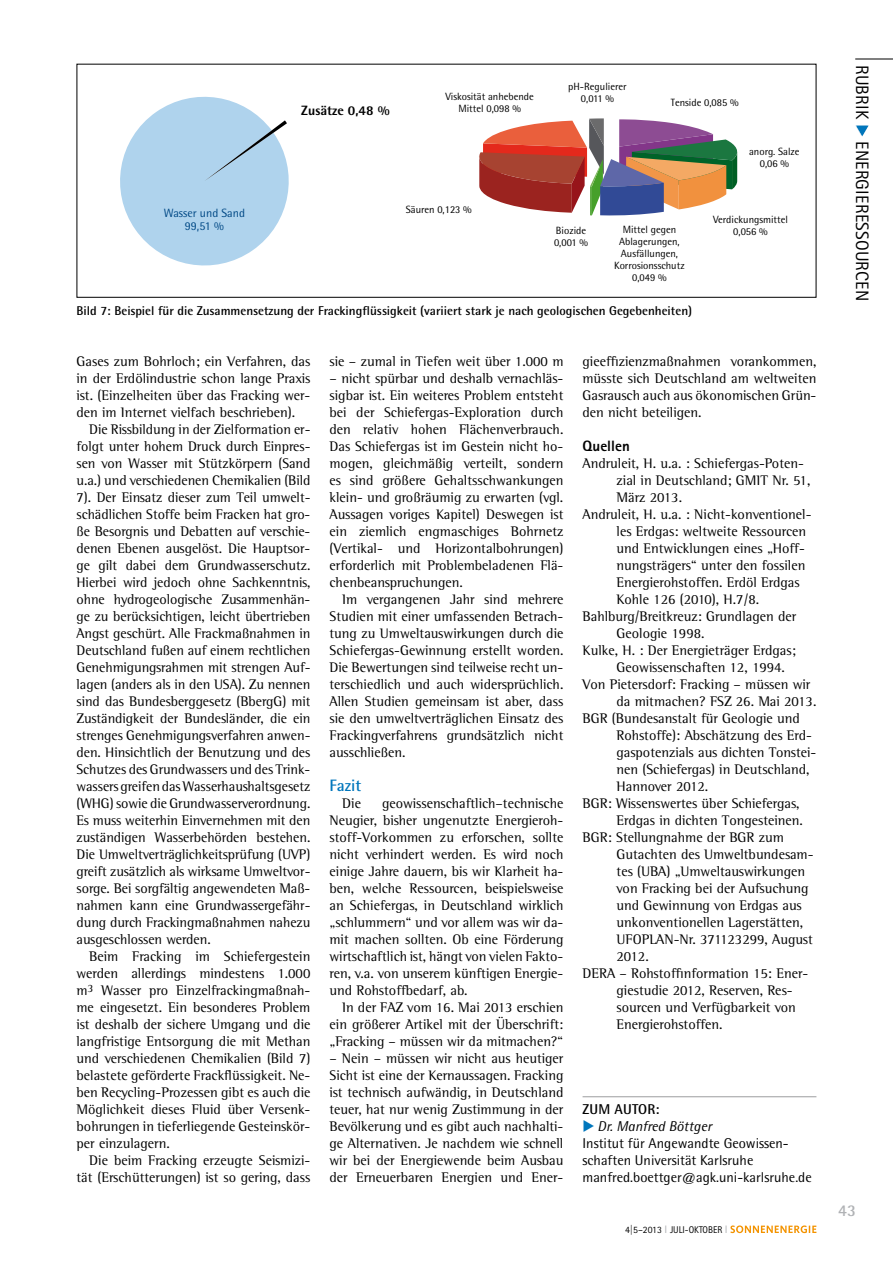
<style>
.page{position:relative;width:893px;height:1263px;background:#fff}
.page>*{position:absolute;margin:0;border:0;box-sizing:border-box;transform-origin:0 0}
.t1{font:18px "Rotis Sans Serif Std";letter-spacing:.01em;color:#000}
.t2{font:700 16.5px "Rotis Semi Sans Std";color:#0076bc}
.t3{font:700 16.5px "Rotis Semi Sans Std";color:#b0b2b5}
.t4{font:800 15px "Rotis Sans Serif Std";color:#000}
.t5{font:14.25px/17px "Rotis Semi Serif Std";color:#000;text-align:justify}
.t6{font:14.25px/17px "Rotis Semi Sans Std";color:#000}
.t7{font:700 14.25px "Rotis Semi Sans Std";letter-spacing:.01em;color:#000}
.t8{font:800 13.5px "Rotis Semi Sans Std";color:#000}
.t9{font:700 12.75px "Rotis Semi Sans Std";color:#000}
.t10{font:12px/13.5px "Rotis Semi Sans Std";color:#004885;text-align:center}
.t11{font:10.5px/12px "Rotis Semi Sans Std";color:#000;text-align:center}
.t12{font:9.75px "Rotis Sans Serif Std";color:#000}
.s1{color:#0076bc}
.s2{font-style:italic}
.s3{font-size:10.8px;color:#b0b2b5}
</style>
<div class="page">
<svg style="left:730px;top:1225px;width:86px;height:8px"></svg>
<hr style="left:855px;top:59px;width:38px;height:1px;background:#000">
<svg style="left:856px;top:125px;width:13px;height:12px"></svg>
<hr style="left:583px;top:1096px;width:233px;height:1px;background:#9c9d9f">
<div style="left:77px;top:64px;width:739px;height:234px;border:1px solid #000"></div>
<svg style="left:120px;top:96px;width:169px;height:170px"></svg>
<svg style="left:479px;top:118px;width:259px;height:98px"></svg>
<p class="t10" style="left:164px;top:206px;width:83px">Wasser und Sand<br>99,51 %</p>
<p class="t8" style="left:301px;top:102px;width:90px">Zusätze 0,48 %</p>
<p class="t11" style="left:445px;top:91px;width:90px">Viskosität anhebende<br>Mittel 0,098 %</p>
<p class="t11" style="left:406px;top:204px;width:68px">Säuren 0,123 %</p>
<p class="t11" style="left:568px;top:81px;width:60px">pH-Regulierer<br>0,011 %</p>
<p class="t11" style="left:671px;top:97px;width:69px">Tenside 0,085 %</p>
<p class="t11" style="left:749px;top:145px;width:52px">anorg. Salze<br>0,06 %</p>
<p class="t11" style="left:554px;top:224px;width:36px;text-align:left">Biozide<br>0,001 %</p>
<p class="t11" style="left:614px;top:223px;width:72px">Mittel gegen<br>Ablagerungen,<br>Ausfällungen,<br>Korrosionsschutz<br>0,049 %</p>
<p class="t11" style="left:713px;top:214px;width:77px">Verdickungsmittel<br>0,056 %</p>
<p class="t9" style="left:77px;top:302px;width:617px">Bild 7: Beispiel für die Zusammensetzung der Frackingflüssigkeit (variiert stark je nach geologischen Gegebenheiten)</p>
<p class="t5" style="left:77px;top:352px;width:235px">Gases zum Bohrloch; ein Verfahren, das in der Erdölindustrie schon lange Praxis ist. (Einzelheiten über das Fracking wer&shy;den im Internet vielfach beschrieben).</p>
<p class="t5" style="left:77px;top:420px;width:235px;text-indent:13px">Die Rissbildung in der Zielformation er&shy;folgt unter hohem Druck durch Einpres&shy;sen von Wasser mit Stützkörpern (Sand u.a.) und verschiedenen Chemikalien (Bild 7). Der Einsatz dieser zum Teil umwelt&shy;schädlichen Stoffe beim Fracken hat gro&shy;ße Besorgnis und Debatten auf verschie&shy;denen Ebenen ausgelöst. Die Hauptsor&shy;ge gilt dabei dem Grundwasserschutz.<br>Hierbei wird jedoch ohne Sachkenntnis, ohne hydrogeologische Zusammenhän&shy;ge zu berücksichtigen, leicht übertrieben Angst geschürt. Alle Frackmaßnahmen in Deutschland fußen auf einem rechtlichen Genehmigungsrahmen mit strengen Auf&shy;lagen (anders als in den USA). Zu nennen sind das Bundesberggesetz (BbergG) mit Zuständigkeit der Bundesländer, die ein strenges Genehmigungsverfahren anwen&shy;den. Hinsichtlich der Benutzung und des Schutzes des Grundwassers und des Trink&shy;wassers greifen das Wasserhaushaltsgesetz (WHG) sowie die Grundwasserverordnung.<br>Es muss weiterhin Einvernehmen mit den zuständigen Wasserbehörden bestehen.<br>Die Umweltverträglichkeitsprüfung (UVP) greift zusätzlich als wirksame Umweltvor&shy;sorge. Bei sorgfältig angewendeten Maß&shy;nahmen kann eine Grundwassergefähr&shy;dung durch Frackingmaßnahmen nahezu ausgeschlossen werden.</p>
<p class="t5" style="left:77px;top:948px;width:235px;text-indent:13px">Beim Fracking im Schiefergestein werden allerdings mindestens 1.000 m<sup>3</sup> Wasser pro Einzelfrackingmaßnah&shy;me eingesetzt. Ein besonderes Problem ist deshalb der sichere Umgang und die langfristige Entsorgung die mit Methan und verschiedenen Chemikalien (Bild 7) belastete geförderte Frackflüssigkeit. Ne&shy;ben Recycling-Prozessen gibt es auch die Möglichkeit dieses Fluid über Versenk&shy;bohrungen in tieferliegende Gesteinskör&shy;per einzulagern.</p>
<p class="t5" style="left:77px;top:1152px;width:235px;text-align:right">Die beim Fracking erzeugte Seismizi&shy;tät (Erschütterungen) ist so gering, dass</p>
<p class="t5" style="left:330px;top:352px;width:235px">sie – zumal in Tiefen weit über 1.000 m</p>
<p class="t5" style="left:330px;top:369px;width:235px">– nicht spürbar und deshalb vernachläs&shy;sigbar ist. Ein weiteres Problem entsteht bei der Schiefergas-Exploration durch den relativ hohen Flächenverbrauch.<br>Das Schiefergas ist im Gestein nicht ho&shy;mogen, gleichmäßig verteilt, sondern es sind größere Gehaltsschwankungen klein- und großräumig zu erwarten (vgl.<br>Aussagen voriges Kapitel) Deswegen ist ein ziemlich engmaschiges Bohrnetz (Vertikal- und Horizontalbohrungen) erforderlich mit Problembeladenen Flä&shy;chenbeanspruchungen.</p>
<p class="t5" style="left:330px;top:591px;width:235px;text-indent:13px">Im vergangenen Jahr sind mehrere Studien mit einer umfassenden Betrach&shy;tung zu Umweltauswirkungen durch die Schiefergas-Gewinnung erstellt worden.<br>Die Bewertungen sind teilweise recht un&shy;terschiedlich und auch widersprüchlich.<br>Allen Studien gemeinsam ist aber, dass sie den umweltverträglichen Einsatz des Frackingverfahrens grundsätzlich nicht ausschließen.</p>
<p class="t2" style="left:330px;top:775px;width:33px">Fazit</p>
<p class="t5" style="left:342px;top:795px;width:20px">Die</p>
<p class="t5" style="left:330px;top:795px;width:235px;text-indent:53px">geowissenschaftlich–technische Neugier, bisher ungenutzte Energieroh&shy;stoff-Vorkommen zu erforschen, sollte nicht verhindert werden. Es wird noch einige Jahre dauern, bis wir Klarheit ha&shy;ben, welche Ressourcen, beispielsweise an Schiefergas, in Deutschland wirklich „schlummern“ und vor allem was wir da&shy;mit machen sollten. Ob eine Förderung wirtschaftlich ist, hängt von vielen Fakto&shy;ren, v.a. von unserem künftigen Energie&shy;und Rohstoffbedarf, ab.</p>
<p class="t5" style="left:330px;top:999px;width:235px;text-indent:13px">In der FAZ vom 16. Mai 2013 erschien ein größerer Artikel mit der Überschrift: „Fracking – müssen wir da mitmachen?“</p>
<p class="t5" style="left:330px;top:1050px;width:235px">– Nein – müssen wir nicht aus heutiger Sicht ist eine der Kernaussagen. Fracking ist technisch aufwändig, in Deutschland teuer, hat nur wenig Zustimmung in der Bevölkerung und es gibt auch nachhalti&shy;ge Alternativen. Je nachdem wie schnell wir bei der Energiewende beim Ausbau der Erneuerbaren Energien und Ener-</p>
<p class="t5" style="left:583px;top:352px;width:235px">gieeffizienzmaßnahmen vorankommen, müsste sich Deutschland am weltweiten Gasrausch auch aus ökonomischen Grün&shy;den nicht beteiligen.</p>
<p class="t4" style="left:583px;top:436px;width:49px">Quellen</p>
<p class="t5" style="left:583px;top:454px;width:223px">Andruleit, H. u.a. : Schiefergas-Poten-</p>
<p class="t5" style="left:617px;top:471px;width:195px">zial in Deutschland; GMIT Nr. 51,</p>
<p class="t5" style="left:617px;top:488px;width:67px">März 2013.</p>
<p class="t5" style="left:583px;top:505px;width:230px">Andruleit, H. u.a. : Nicht-konventionel-</p>
<p class="t5" style="left:617px;top:522px;width:191px">les Erdgas: weltweite Ressourcen</p>
<p class="t5" style="left:617px;top:539px;width:190px">und Entwicklungen eines „Hoff-</p>
<p class="t5" style="left:617px;top:557px;width:190px">nungsträgers“ unter den fossilen</p>
<p class="t5" style="left:617px;top:574px;width:185px">Energierohstoffen. Erdöl Erdgas</p>
<p class="t5" style="left:617px;top:591px;width:144px">Kohle 126 (2010), H.7/8.</p>
<p class="t5" style="left:583px;top:608px;width:215px">Bahlburg/Breitkreuz: Grundlagen der</p>
<p class="t5" style="left:617px;top:625px;width:89px">Geologie 1998.</p>
<p class="t5" style="left:583px;top:642px;width:215px">Kulke, H. : Der Energieträger Erdgas;</p>
<p class="t5" style="left:617px;top:659px;width:170px">Geowissenschaften 12, 1994.</p>
<p class="t5" style="left:583px;top:676px;width:229px">Von Pietersdorf: Fracking – müssen wir</p>
<p class="t5" style="left:617px;top:693px;width:201px">da mitmachen? FSZ 26. Mai 2013.</p>
<p class="t5" style="left:583px;top:710px;width:219px">BGR (Bundesanstalt für Geologie und</p>
<p class="t5" style="left:617px;top:727px;width:197px">Rohstoffe): Abschätzung des Erd-</p>
<p class="t5" style="left:617px;top:744px;width:201px">gaspotenzials aus dichten Tonstei-</p>
<p class="t5" style="left:617px;top:761px;width:195px">nen (Schiefergas) in Deutschland,</p>
<p class="t5" style="left:617px;top:778px;width:93px">Hannover 2012.</p>
<p class="t5" style="left:583px;top:795px;width:219px">BGR: Wissenswertes über Schiefergas,</p>
<p class="t5" style="left:617px;top:812px;width:188px">Erdgas in dichten Tongesteinen.</p>
<p class="t5" style="left:583px;top:829px;width:203px">BGR: Stellungnahme der BGR zum</p>
<p class="t5" style="left:617px;top:846px;width:198px">Gutachten des Umweltbundesam-</p>
<p class="t5" style="left:617px;top:863px;width:190px">tes (UBA) „Umweltauswirkungen</p>
<p class="t5" style="left:617px;top:880px;width:193px">von Fracking bei der Aufsuchung</p>
<p class="t5" style="left:617px;top:897px;width:187px">und Gewinnung von Erdgas aus</p>
<p class="t5" style="left:617px;top:914px;width:188px">unkonventionellen Lagerstätten,</p>
<p class="t5" style="left:617px;top:931px;width:198px">UFOPLAN-Nr. 371123299, August</p>
<p class="t5" style="left:617px;top:948px;width:34px">2012.</p>
<p class="t5" style="left:583px;top:965px;width:227px">DERA – Rohstoffinformation 15: Ener-</p>
<p class="t5" style="left:617px;top:982px;width:178px">giestudie 2012, Reserven, Res-</p>
<p class="t5" style="left:617px;top:999px;width:181px">sourcen und Verfügbarkeit von</p>
<p class="t5" style="left:617px;top:1016px;width:108px">Energierohstoffen.</p>
<p class="t7" style="left:583px;top:1101px;width:78px">Zum Autor:</p>
<p class="t6" style="left:583px;top:1118px;width:231px"><span class="s1">◆</span> <span class="s2">Dr. Manfred Böttger<br></span>I nstitut für Angewandte Geowissen&shy;schaften U niversität Karlsruhe manfred.boettger@agk.uni-karlsruhe.de</p>
<p class="t12" style="left:625px;top:1223px;width:104px">4|5–2013 <span class="s3">I</span> JULI-OKTOBER <span class="s3">I</span></p>
<p class="t1" style="left:873px;top:65px;width:235px;rotate:90deg">RUBRIK <span class="s1">◆</span> EN ERGI ERESSOURCEN</p>
<p class="t3" style="left:838px;top:1200px;width:19px">43</p>
</div>
